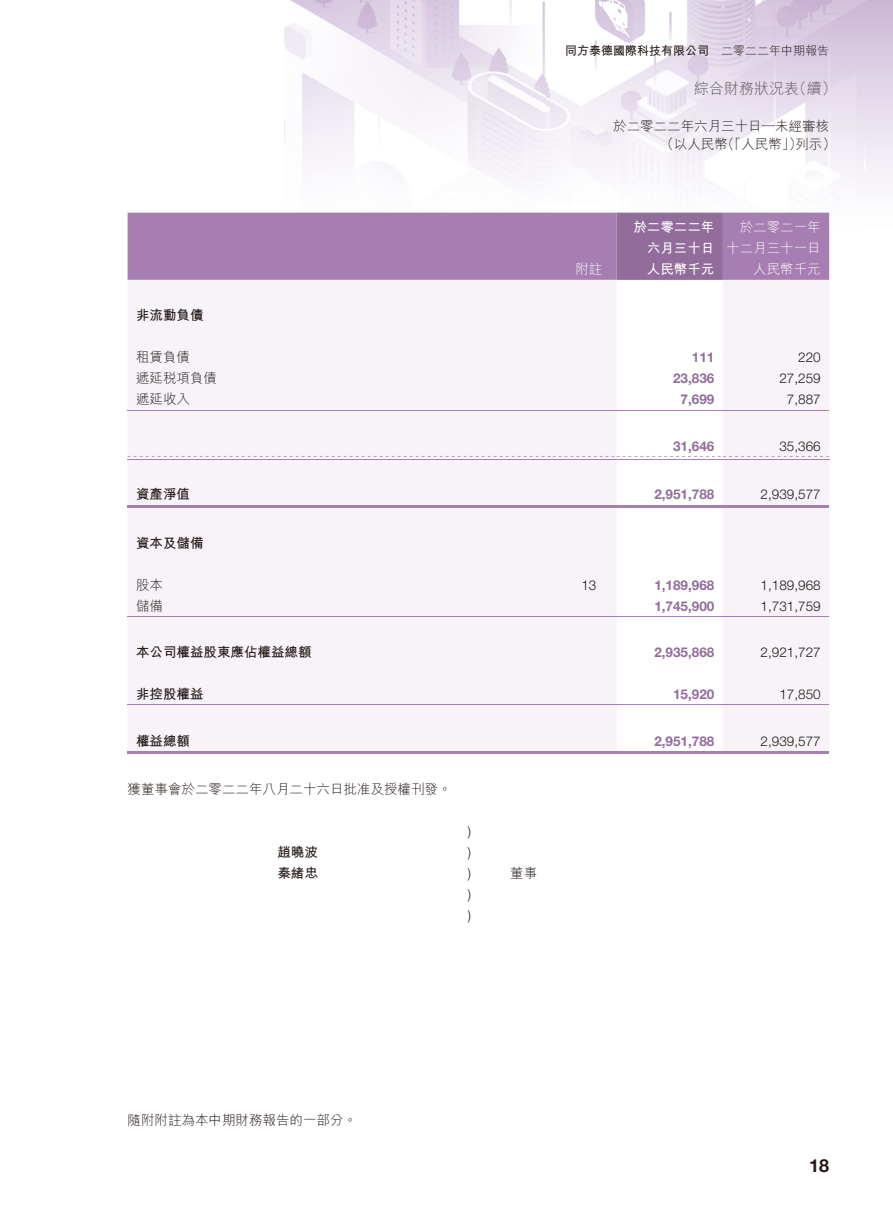
<style>
.page{position:relative;width:893px;height:1212px;background:#fff}
.page>*{position:absolute;margin:0;border:0;box-sizing:border-box;transform-origin:0 0}
.t1{font:700 18px "Helvetica Neue LT Std";color:#231916}
.t2{font:15px "M Hei HK Light E Ten B5 H";color:#595857}
.t3{font:13.5px/18px "M Hei HK Light E Ten B5 H";color:#231916}
.t4{font:300 13.5px/21px "Helvetica Neue LT Std";color:#231916}
.t5{font:700 13.5px "Helvetica Neue LT Std";color:#926d9c}
.t6{font:13.5px "M Hei HK Bold E Ten B5 H";color:#231916}
.t7{font:13.5px/21px "M Hei HK Light E Ten B5 H";color:#fff;text-align:right}
.t8{font:13.5px/21px "M Hei HK Bold E Ten B5 H";color:#fff;text-align:right}
.t9{font:12px "M Hei HK Bold E Ten B5 H";color:#231916}
.s1{font-family:"M Hei HK Light E Ten B5 H"}
</style>
<div class="page">
<img style="left:285px;top:0;width:608px;height:280px">
<div style="left:128px;top:213px;width:701px;height:67px;background:#a67eb2"></div>
<div style="left:617px;top:213px;width:106px;height:67px;background:#926d9c"></div>
<svg style="left:128px;top:280px;width:701px;height:471px;fill:#f7f3f9"></svg>
<hr style="left:128px;top:410px;width:701px;height:1px;background:#a67eb2">
<hr style="left:128px;top:459px;width:425px;height:1px;background:#a67eb2">
<hr style="left:553px;top:459px;width:64px;height:1px;background:#a67eb2">
<hr style="left:617px;top:459px;width:106px;height:1px;background:#a67eb2">
<svg style="left:128px;top:456px;width:701px;height:1px"></svg>
<hr style="left:723px;top:459px;width:106px;height:1px;background:#a67eb2">
<hr style="left:128px;top:505px;width:701px;height:2px;background:#a67eb2">
<hr style="left:128px;top:616px;width:701px;height:1px;background:#a67eb2">
<hr style="left:128px;top:704px;width:701px;height:1px;background:#a67eb2">
<hr style="left:128px;top:751px;width:701px;height:3px;background:#a67eb2">
<p class="t9" style="left:565px;top:46px;width:265px">同方泰德國際科技有限公司 <span class="s1">二零二二年中期報告</span></p>
<p class="t2" style="left:694px;top:83px;width:144px">綜合財務狀況表（續）</p>
<p class="t3" style="left:660px;top:119px;width:177px;text-indent:-47px">於二零二二年六月三十日─未經審核（以人民幣（「人民幣」）列示）</p>
<p class="t8" style="left:633px;top:218px;width:82px">於二零二二年六月三十日</p>
<p class="t7" style="left:726px;top:218px;width:96px">於二零二一年十二月三十一日</p>
<p class="t7" style="left:575px;top:260px;width:28px">附註</p>
<p class="t8" style="left:647px;top:260px;width:69px">人民幣千元</p>
<p class="t7" style="left:753px;top:260px;width:69px">人民幣千元</p>
<p class="t6" style="left:136px;top:310px;width:69px">非流動負債</p>
<p class="t3" style="left:136px;top:350px;width:55px">租賃負債</p>
<p class="t5" style="left:692px;top:353px;width:24px">111</p>
<p class="t4" style="left:798px;top:348px;width:24px">220</p>
<p class="t3" style="left:136px;top:371px;width:82px">遞延稅項負債</p>
<p class="t5" style="left:673px;top:374px;width:43px">23,836</p>
<p class="t4" style="left:779px;top:369px;width:43px">27,259</p>
<p class="t3" style="left:136px;top:392px;width:55px">遞延收入</p>
<p class="t5" style="left:681px;top:395px;width:35px">7,699</p>
<p class="t4" style="left:787px;top:390px;width:35px">7,887</p>
<p class="t5" style="left:673px;top:441px;width:43px">31,646</p>
<p class="t4" style="left:779px;top:437px;width:43px">35,366</p>
<p class="t6" style="left:136px;top:489px;width:55px">資產淨值</p>
<p class="t5" style="left:654px;top:489px;width:62px">2,951,788</p>
<p class="t4" style="left:761px;top:485px;width:62px">2,939,577</p>
<p class="t6" style="left:136px;top:537px;width:69px">資本及儲備</p>
<p class="t3" style="left:136px;top:577px;width:28px">股本</p>
<p class="t4" style="left:581px;top:576px;width:17px">13</p>
<p class="t5" style="left:654px;top:580px;width:62px">1,189,968</p>
<p class="t4" style="left:761px;top:576px;width:62px">1,189,968</p>
<p class="t3" style="left:136px;top:598px;width:28px">儲備</p>
<p class="t5" style="left:654px;top:601px;width:62px">1,745,900</p>
<p class="t4" style="left:761px;top:597px;width:62px">1,731,759</p>
<p class="t6" style="left:136px;top:647px;width:177px">本公司權益股東應佔權益總額</p>
<p class="t5" style="left:654px;top:647px;width:62px">2,935,868</p>
<p class="t4" style="left:761px;top:643px;width:62px">2,921,727</p>
<p class="t6" style="left:136px;top:689px;width:69px">非控股權益</p>
<p class="t5" style="left:673px;top:689px;width:43px">15,920</p>
<p class="t4" style="left:779px;top:685px;width:43px">17,850</p>
<p class="t6" style="left:136px;top:735px;width:55px">權益總額</p>
<p class="t5" style="left:654px;top:736px;width:62px">2,951,788</p>
<p class="t4" style="left:761px;top:732px;width:62px">2,939,577</p>
<p class="t3" style="left:128px;top:782px;width:325px">獲董事會於二零二二年八月二十六日批准及授權刊發。</p>
<p class="t4" style="left:468px;top:822px;width:5px">)</p>
<p class="t6" style="left:277px;top:847px;width:42px">趙曉波</p>
<p class="t4" style="left:468px;top:843px;width:5px">)</p>
<p class="t6" style="left:277px;top:868px;width:42px">秦緒忠</p>
<p class="t4" style="left:468px;top:864px;width:5px">)</p>
<p class="t3" style="left:510px;top:866px;width:28px">董事</p>
<p class="t4" style="left:468px;top:885px;width:5px">) )</p>
<p class="t3" style="left:128px;top:1113px;width:231px">隨附附註為本中期財務報告的一部分。</p>
<h1 class="t1" style="left:809px;top:1159px;width:22px">18</h1>
</div>
